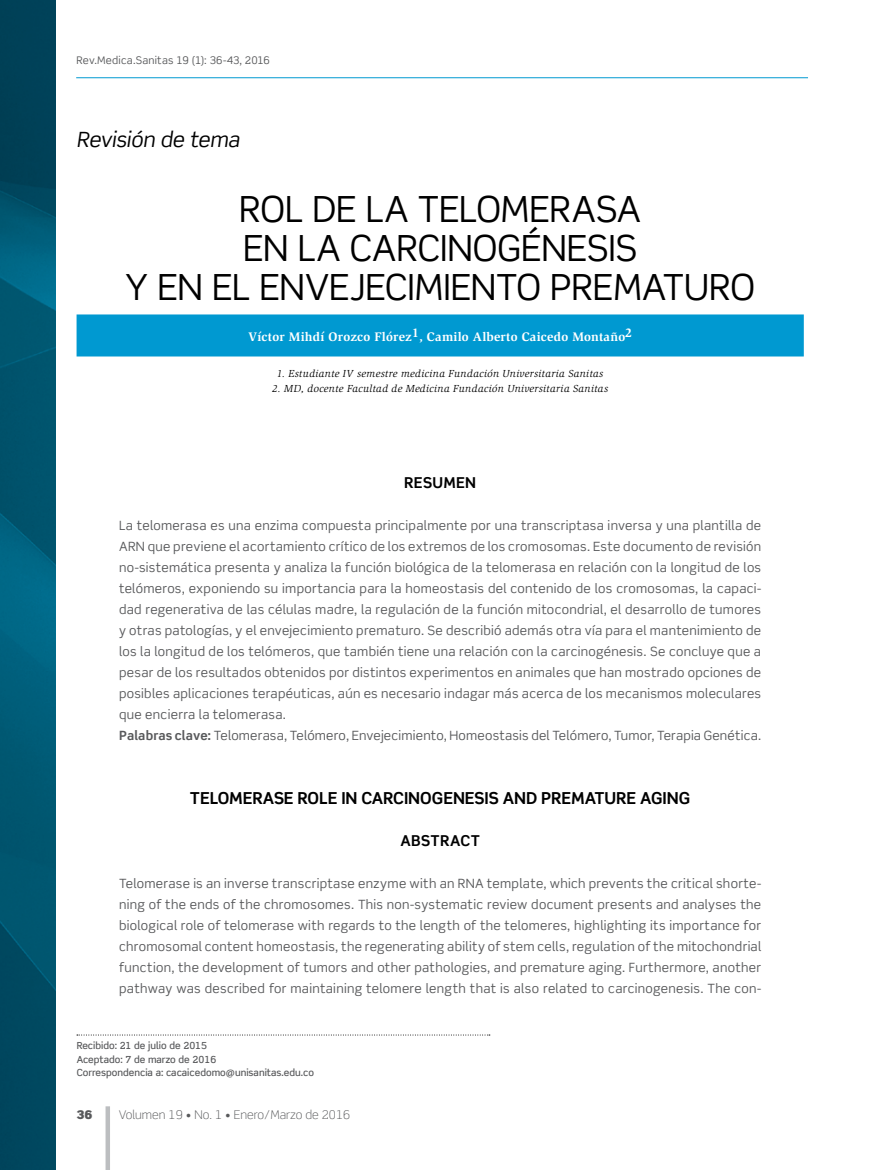
<style>
.page{position:relative;width:872px;height:1170px;background:#fff}
.page>*{position:absolute;margin:0;border:0;box-sizing:border-box;transform-origin:0 0}
._05Tit_princ{font:36px/39px "Scene Std";letter-spacing:-.01em;color:#000;text-align:center}
._04Antetitulo{font:italic 21px "Scene Std";letter-spacing:-.01em;color:#000}
._06Tit_ingles{font:700 16.5px "Scene Std";letter-spacing:-.005em;color:#000}
._09Subt_1{font:700 15px "Scene Std";letter-spacing:.02em;color:#000}
._11Resumen_-_abstrac{font:12.75px/21px "Scene Std";letter-spacing:.02em;color:#58595b;text-align:justify}
._07Autores{font:700 12.75px "Slimbach Std";letter-spacing:.015em;color:#fff}
.t1{font:300 12px "Scene Std";color:#58595b}
.t2{font:900 12px "Scene Std";color:#58595b}
._08Filiacion_Autores{font:italic 10.5px "Slimbach Std";letter-spacing:.03em;color:#000}
.t3{font:10.5px "Scene Std";letter-spacing:.015em;color:#58595b}
._03pie_de_pagina{font:500 9.75px "Scene Std";color:#58595b}
.s1{font-weight:700}
</style>
<div class="page">
<hr style="left:106px;top:1106px;width:4px;height:63px;background:#bcbec0">
<hr style="left:76px;top:77px;width:732px;height:1px;background:#0099d1">
<svg style="left:77px;top:1034px;width:413px;height:1px"></svg>
<div style="left:77px;top:314px;width:726px;height:42px;background:#0099d1"></div>
<img style="left:0;top:0;width:55px;height:1169px">
<p class="t3" style="left:77px;top:53px;width:195px">Rev.Medica.Sanitas 19 (1): 36-43, 2016</p>
<p class="_04Antetitulo" style="left:77px;top:127px;width:165px">Revisión de tema</p>
<p class="_05Tit_princ" style="left:125px;top:189px;width:631px">ROL DE LA TELOMERASA<br>EN LA CARCINOGÉNESIS<br>Y EN EL ENVEJECIMIENTO PREMATURO</p>
<p class="_07Autores" style="left:248px;top:329px;width:385px">Víctor Mihdí Orozco Flórez1, Camilo Alberto Caicedo Montaño2</p>
<p class="_08Filiacion_Autores" style="left:277px;top:368px;width:328px">1. Estudiante IV semestre medicina Fundación Universitaria Sanitas</p>
<p class="_08Filiacion_Autores" style="left:272px;top:383px;width:338px">2. MD, docente Facultad de Medicina Fundación Universitaria Sanitas</p>
<p class="_09Subt_1" style="left:404px;top:473px;width:74px">RESUMEN</p>
<p class="_11Resumen_-_abstrac" style="left:119px;top:515px;width:643px">La telomerasa es una enzima compuesta principalmente por una transcriptasa inversa y una plantilla de ARN que previene el acortamiento crítico de los extremos de los cromosomas. Este documento de revisión no-sistemática presenta y analiza la función biológica de la telomerasa en relación con la longitud de los telómeros, exponiendo su importancia para la homeostasis del contenido de los cromosomas, la capaci&shy;dad regenerativa de las células madre, la regulación de la función mitocondrial, el desarrollo de tumores y otras patologías, y el envejecimiento prematuro. Se describió además otra vía para el mantenimiento de los la longitud de los telómeros, que también tiene una relación con la carcinogénesis. Se concluye que a pesar de los resultados obtenidos por distintos experimentos en animales que han mostrado opciones de posibles aplicaciones terapéuticas, aún es necesario indagar más acerca de los mecanismos moleculares que encierra la telomerasa.</p>
<p class="_11Resumen_-_abstrac" style="left:119px;top:725px;width:643px"><span class="s1">Palabras clave:</span> Telomerasa, Telómero, Envejecimiento, Homeostasis del Telómero, Tumor, Terapia Genética.</p>
<p class="_06Tit_ingles" style="left:190px;top:787px;width:502px">TELOMERASE ROLE IN CARCINOGENESIS AND PREMATURE AGING</p>
<p class="_09Subt_1" style="left:400px;top:830px;width:81px">ABSTRACT</p>
<p class="_11Resumen_-_abstrac" style="left:119px;top:872px;width:643px">Telomerase is an inverse transcriptase enzyme with an RNA template, which prevents the critical shorte&shy;ning of the ends of the chromosomes. This non-systematic review document presents and analyses the biological role of telomerase with regards to the length of the telomeres, highlighting its importance for chromosomal content homeostasis, the regenerating ability of stem cells, regulation of the mitochondrial function, the development of tumors and other pathologies, and premature aging. Furthermore, another pathway was described for maintaining telomere length that is also related to carcinogenesis. The con-</p>
<p class="_03pie_de_pagina" style="left:77px;top:1039px;width:132px">Recibido: 21 de julio de 2015</p>
<p class="_03pie_de_pagina" style="left:77px;top:1053px;width:141px">Aceptado: 7 de marzo de 2016</p>
<p class="_03pie_de_pagina" style="left:77px;top:1066px;width:239px">Correspondencia a: cacaicedomo@unisanitas.edu.co</p>
<p class="t2" style="left:76px;top:1106px;width:18px">36</p>
<p class="t1" style="left:119px;top:1106px;width:233px">Volumen 19 • No. 1 • Enero/Marzo de 2016</p>
</div>
